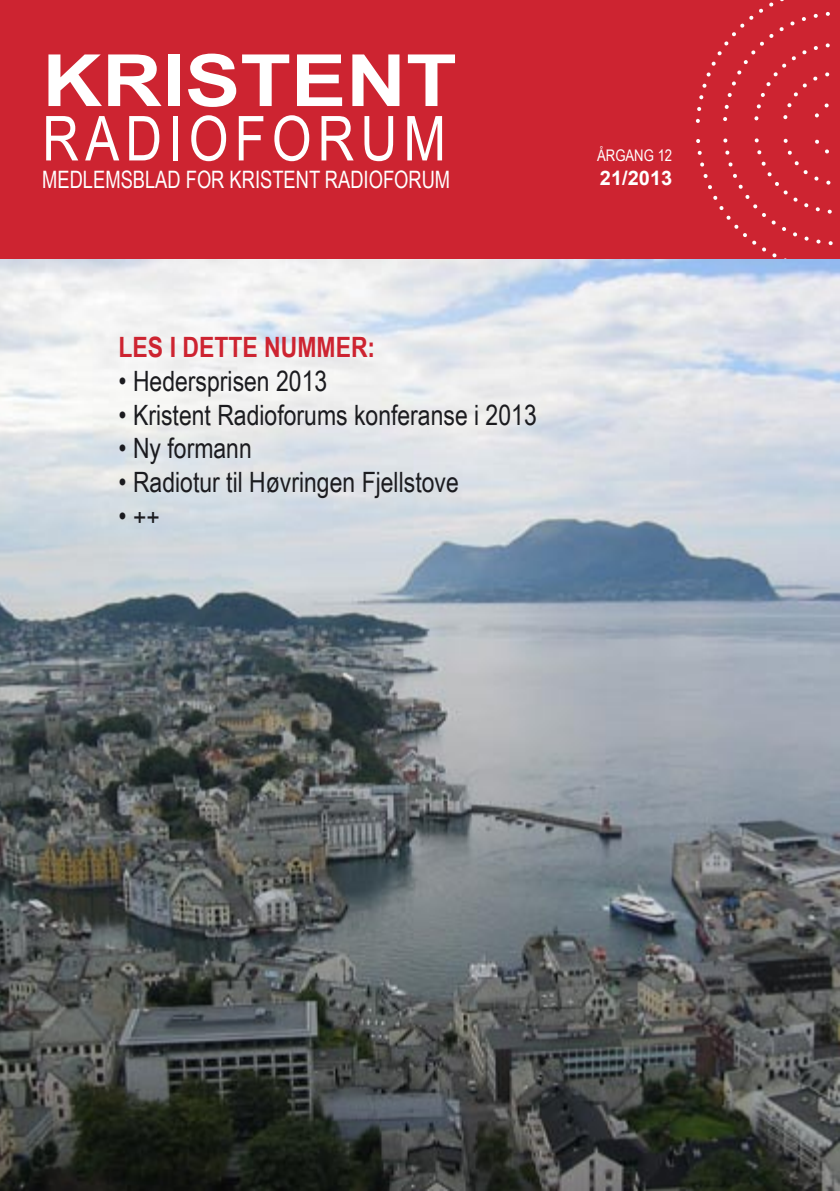
<style>
.page{position:relative;width:840px;height:1191px;background:#fff}
.page>*{position:absolute;margin:0;border:0;box-sizing:border-box;transform-origin:0 0}
.t1{font:700 72px "Arial";color:#fff;scale:1.15 1}
.t2{font:62px "Arial Narrow";letter-spacing:.1em;color:#fff}
.t3{font:28px "Arial Narrow";color:#1b1b1f}
.t4{font:700 28px "Arial Narrow";color:#cd2431}
.t5{font:24px "Arial Narrow";color:#fff;scale:.93 1}
.t6{font:700 20px "Arial";color:#fff}
.t7{font:16px "Arial Narrow";color:#fff}
</style>
<div class="page">
<div style="left:0;top:0;width:839px;height:259px;background:#cd2431"></div>
<svg style="left:696px;top:0;width:144px;height:275px"></svg>
<img style="left:0;top:259px;width:839px;height:932px">
<p class="t1" style="left:42px;top:31px;width:361px">KRISTENT</p>
<p class="t2" style="left:42px;top:93px;width:405px">RADIOFORUM</p>
<p class="t5" style="left:42px;top:162px;width:440px">MEDLEMSBLAD FOR KRISTENT RADIOFORUM</p>
<p class="t4" style="left:118px;top:326px;width:258px">LES I DETTE NUMMER:</p>
<p class="t3" style="left:118px;top:361px;width:210px">• Hedersprisen 2013</p>
<p class="t3" style="left:118px;top:394px;width:419px">• Kristent Radioforums konferanse i 2013</p>
<p class="t3" style="left:118px;top:428px;width:135px">• Ny formann</p>
<p class="t3" style="left:118px;top:461px;width:341px">• Radiotur til Høvringen Fjellstove</p>
<p class="t3" style="left:118px;top:495px;width:43px">• ++</p>
<p class="t7" style="left:596px;top:143px;width:77px">ÅRGANG 12</p>
<p class="t6" style="left:599px;top:164px;width:74px">21/2013</p>
</div>
